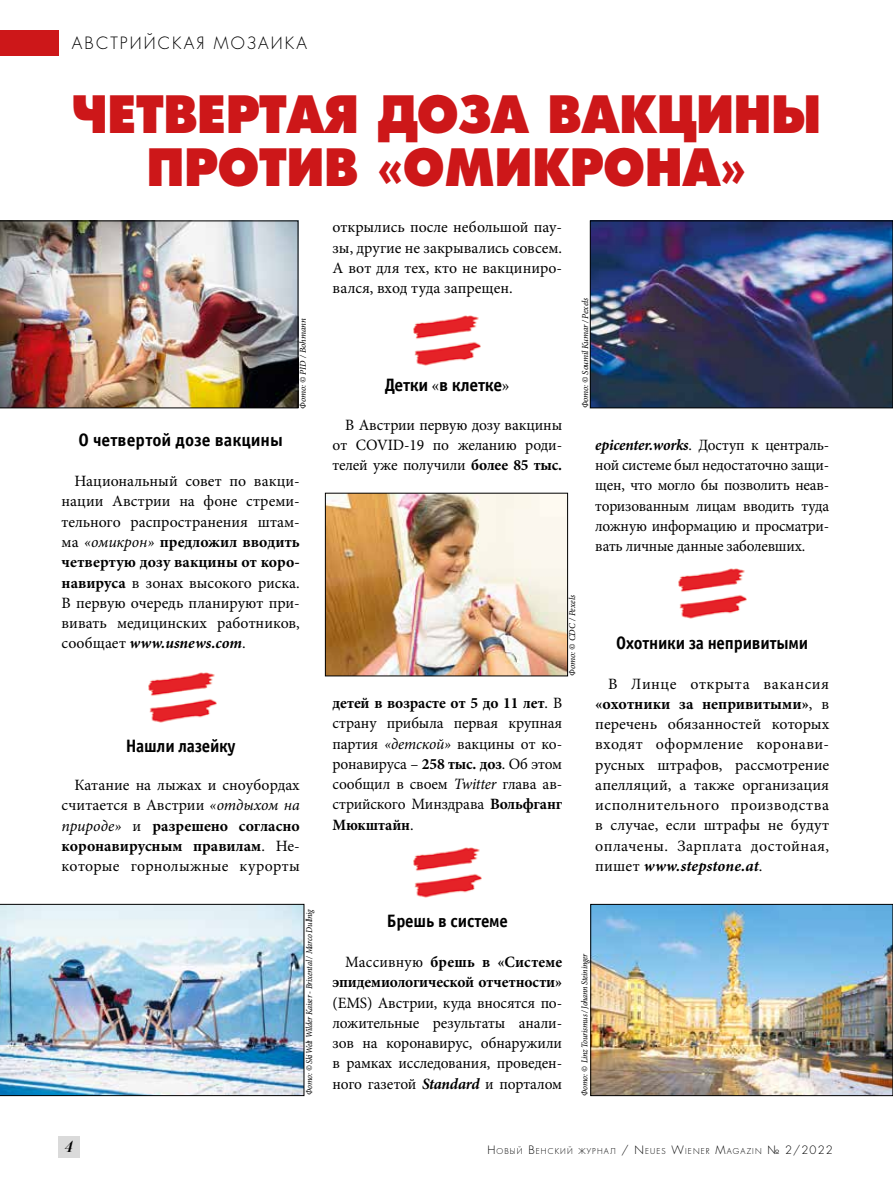
<style>
.page{position:relative;width:893px;height:1191px;background:#fff}
.page>*{position:absolute;margin:0;border:0;box-sizing:border-box;transform-origin:0 0}
.t1{font:49.95px/52.5px "Favorit Extra Bold C";letter-spacing:-.01em;color:#cd1719;text-align:center;scale:.93 1}
.t2{font:18px "Officina Sans Bold C";letter-spacing:-.01em;color:#000;scale:.94 1}
.t3{font:18px "Officina Sans Bold C";letter-spacing:-.01em;color:#000}
.t4{font:16.5px "Favorit Light C";letter-spacing:.13em;color:#000}
.t5{font:italic 16.5px "Paragon Nord C";color:#000}
.t6{font:15.75px/20.2px "Minion Pro";color:#000;text-align:justify}
.t7{font:700 15.75px/20.2px "Minion Pro";letter-spacing:-.005em;color:#000;text-align:right}
.t8{font:italic 9px "Minion Pro";letter-spacing:-.025em;color:#000;scale:.93 1}
.t9{font:italic 9px "Minion Pro";letter-spacing:-.005em;color:#000}
.t10{font:italic 9px "Minion Pro";letter-spacing:-.025em;color:#000}
.t11{font:7.8px "Favorit Light C";letter-spacing:.145em;color:#000}
.s1{font-style:italic}
.s2{font-weight:700}
.s3{font-weight:700;font-style:italic}
.s4{font-family:"Minion Pro"}
.s5{font-weight:400}
.s6{font-size:11.25px}
</style>
<div class="page">
<div style="left:59px;top:1136px;width:21px;height:22px;background:#dadada"></div>
<div style="left:0;top:30px;width:59px;height:25px;background:#cd1719"></div>
<img style="left:148px;top:672px;width:69px;height:51px">
<img style="left:678px;top:568px;width:69px;height:51px">
<img style="left:592px;top:223px;width:299px;height:183px">
<div style="left:590px;top:221px;width:303px;height:187px;border:1px solid #000"></div>
<img style="left:0;top:221px;width:298px;height:187px">
<img style="left:0;top:904px;width:304px;height:191px">
<img style="left:593px;top:906px;width:298px;height:187px">
<div style="left:591px;top:904px;width:302px;height:191px;border:1px solid #000"></div>
<img style="left:327px;top:495px;width:239px;height:179px">
<div style="left:325px;top:493px;width:243px;height:183px;border:1px solid #000"></div>
<img style="left:413px;top:315px;width:68px;height:51px">
<img style="left:413px;top:847px;width:69px;height:51px">
<p class="t4" style="left:72px;top:32px;width:237px">АВСТРИЙСКАЯ МОЗАИКА</p>
<h1 class="t1" style="left:72px;top:89px;width:807px">ЧЕТВЕРТАЯ ДОЗА ВАКЦИНЫ<br>ПРОТИВ «ОМИКРОНА»</h1>
<p class="t9" style="left:297px;top:409px;width:92px;rotate:-90deg">Фото: © PID / Bohmann</p>
<p class="t3" style="left:79px;top:430px;width:206px">О четвертой дозе вакцины</p>
<p class="t6" style="left:62px;top:471px;width:240px;text-indent:13px">Национальный совет по вакци&shy;нации Австрии на фоне стреми&shy;тельного распространения штам&shy;ма <span class="s1">«омикрон»</span> <span class="s2">предложил вводить четвертую дозу вакцины от коро&shy;навируса</span> в зонах высокого риска.<br>В первую очередь планируют при&shy;вивать медицинских работников, сообщает <span class="s3">www.usnews.com</span>.</p>
<p class="t2" style="left:126px;top:735px;width:118px">Нашли лазейку</p>
<p class="t6" style="left:62px;top:775px;width:240px;text-indent:13px">Катание на лыжах и сноубордах считается в Австрии <span class="s1">«отдыхом на природе»</span> и <span class="s2">разрешено согласно коронавирусным правилам</span>. Не&shy;которые горнолыжные курорты</p>
<p class="t8" style="left:303px;top:1094px;width:202px;rotate:-90deg">Фото: © SkiWelt Wilder Kaiser - Brixental / Marco Dullnig</p>
<p class="t6" style="left:333px;top:217px;width:231px">открылись после небольшой пау&shy;зы, другие не закрывались совсем.<br>А вот для тех, кто не вакциниро&shy;вался, вход туда запрещен.</p>
<p class="t3" style="left:385px;top:374px;width:126px">Детки <span class="s4">«</span>в клетке<span class="s4">»</span></p>
<p class="t6" style="left:333px;top:414px;width:231px;text-indent:13px">В Австрии первую дозу вакцины от COVID-19 по желанию роди&shy;телей уже получили <span class="s2">более 85 тыс.</span></p>
<p class="t10" style="left:579px;top:408px;width:111px;rotate:-90deg">Фото: © Soumil Kumar / Pexels</p>
<p class="t6" style="left:595px;top:435px;width:235px"><span class="s3">epicenter.works</span>. Доступ к централь&shy;ной системе был недостаточно защи&shy;щен, что могло бы позволить неав&shy;торизованным лицам вводить туда ложную информацию и просматри&shy;вать личные данные заболевших.</p>
<p class="t9" style="left:566px;top:676px;width:82px;rotate:-90deg">Фото: © CDC / Pexels</p>
<p class="t6" style="left:333px;top:693px;width:231px"><span class="s2">детей в возрасте от 5 до 11 лет</span>. В страну прибыла первая крупная партия <span class="s1">«детской»</span> вакцины от ко&shy;ронавируса – <span class="s2">258 тыс. доз</span>. Об этом сообщил в своем <span class="s1">Twitter</span> глава ав&shy;стрийского Минздрава <span class="s2">Вольфганг Мюкштайн</span>.</p>
<p class="t2" style="left:616px;top:632px;width:206px">Охотники за непривитыми</p>
<p class="t6" style="left:595px;top:673px;width:235px;text-indent:13px">В Линце открыта вакансия <span class="s2">«охотники за непривитыми»</span>, в перечень обязанностей которых входят оформление коронави&shy;русных штрафов, рассмотрение апелляций, а также организация исполнительного производства в случае, если штрафы не будут оплачены. Зарплата достойная, пишет <span class="s3">www.stepstone.at</span>.</p>
<p class="t2" style="left:387px;top:911px;width:131px">Брешь в системе</p>
<p class="t7" style="left:333px;top:951px;width:231px"><span class="s5">Массивную</span> брешь в «Системе эпидемиологической отчетности»</p>
<p class="t6" style="left:333px;top:992px;width:231px">(EMS) Австрии, куда вносятся по&shy;ложительные результаты анали&shy;зов на коронавирус, обнаружили в рамках исследования, проведен&shy;ного газетой <span class="s3">Standard</span> и порталом</p>
<p class="t8" style="left:578px;top:1095px;width:154px;rotate:-90deg">Фото: © Linz Tourismus / Johann Steininger</p>
<p class="t5" style="left:64px;top:1137px;width:10px">4</p>
<p class="t11" style="left:487px;top:1145px;width:347px"><span class="s6">Н</span>ОВЫЙ <span class="s6">В</span>ЕНСКИЙ ЖУРНАЛ <span class="s6">/</span> <span class="s6">N</span>EUES <span class="s6">W</span>IEN ER <span class="s6">M</span>AGAZIN <span class="s6">№ 2/2022</span></p>
</div>
